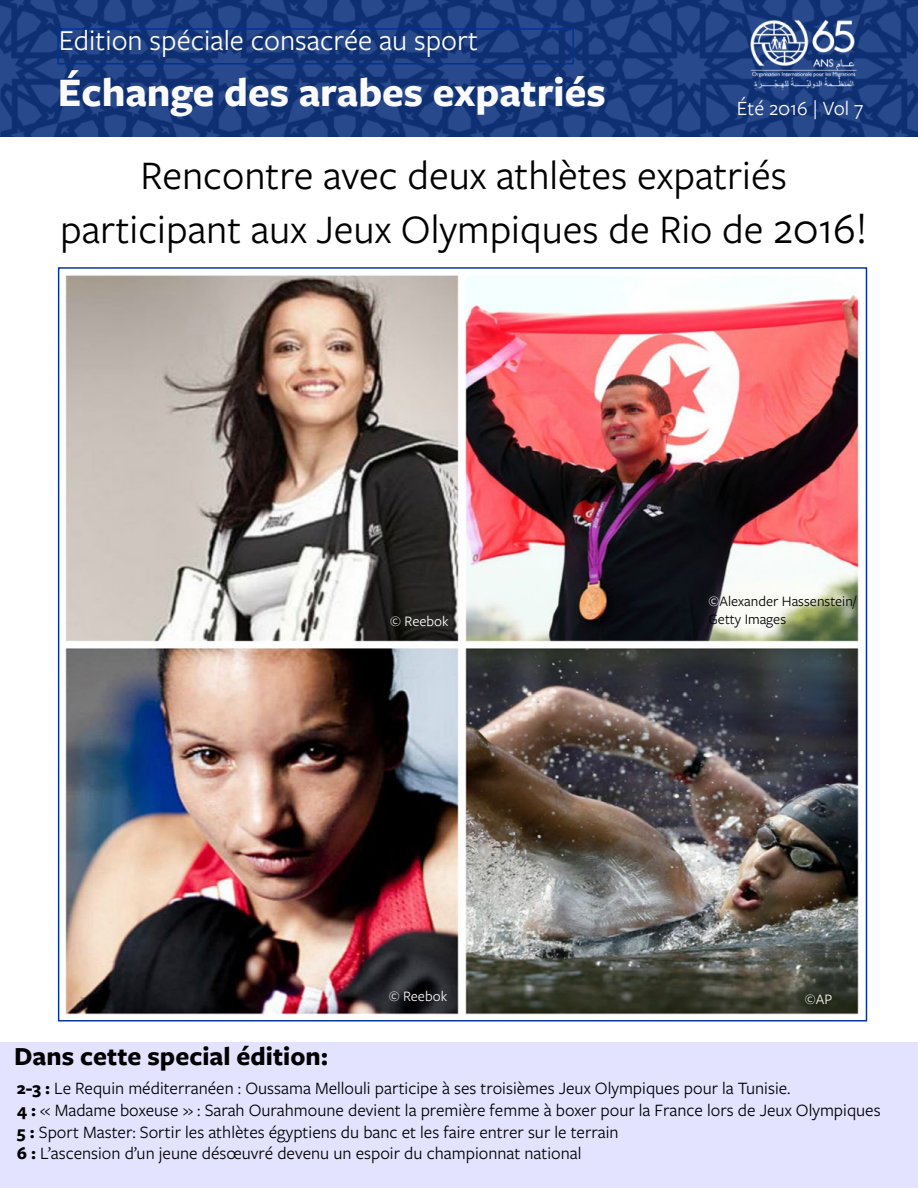
<style>
.page{position:relative;width:918px;height:1188px;background:#fff}
.page>*{position:absolute;margin:0;border:0;box-sizing:border-box;transform-origin:0 0}
.t1{font:42px/54px "Freight Sans Pro";color:#000;text-align:center}
.t2{font:700 42px "Freight Sans Pro";color:#fbfbfb}
.t3{font:30px "Freight Sans Pro";color:#fbfbfb}
.t4{font:700 27px "Freight Sans Pro";color:#000}
.t5{font:21px "Freight Sans Pro";color:#fbfbfb}
.t6{font:18px/21.6px "Freight Sans Pro";color:#000}
.t7{font:15px/18px "Freight Sans Pro";color:#000}
.t8{font:15px "Freight Sans Pro";color:#f8f8f9}
.t9{font:15px "Freight Sans Pro";color:#fff}
.s1{font-size:45px}
.s2{color:#fff}
.s3{font-weight:700}
</style>
<div class="page">
<div style="left:0;top:0;width:918px;height:137px;background:linear-gradient(to right,#1a3c7f,#1b3c7f)"></div>
<div style="left:1px;top:1042px;width:917px;height:146px;background:#e3e3ff"></div>
<img style="left:64px;top:275px;width:795px;height:740px">
<div style="left:57px;top:28px;width:517px;height:36px;border:2px solid #039"></div>
<img style="left:750px;top:20px;width:108px;height:72px">
<h2 class="t3" style="left:59px;top:21px;width:421px">Edition spéciale consacrée au sport</h2>
<h1 class="t2" style="left:58px;top:64px;width:549px">Échange des arabes expatriés</h1>
<p class="t5" style="left:737px;top:94px;width:128px">Été 2016 | Vol 7</p>
<h1 class="t1" style="left:60px;top:147px;width:809px">Rencontre avec deux athlètes expatriés participant aux Jeux Olympiques de Rio de <span class="s1">2016!</span></h1>
<p class="t9" style="left:390px;top:611px;width:60px">© Reebok</p>
<h3 class="t4" style="left:14px;top:1038px;width:316px">Dans cette special édition:</h3>
<p class="t8" style="left:389px;top:986px;width:60px">© Reebok</p>
<p class="t7" style="left:709px;top:592px;width:149px"><span class="s2">©</span>Alexander Hassenstein/<br>Getty Images</p>
<p class="t8" style="left:805px;top:989px;width:29px">©AP</p>
<p class="t6" style="left:17px;top:1077px;width:865px"><span class="s3">2-3 :</span> Le Requin méditerranéen : Oussama Mellouli participe à ses troisièmes Jeux Olympiques pour la Tunisie.<br><span class="s3">4 :</span> « Madame boxeuse » : Sarah Ourahmoune devient la première femme à boxer pour la France lors de Jeux Olympiques <span class="s3">5 :</span> Sport Master: Sortir les athlètes égyptiens du banc et les faire entrer sur le terrain<br><span class="s3">6 :</span> L’ascension d’un jeune désœuvré devenu un espoir du championnat national</p>
</div>
